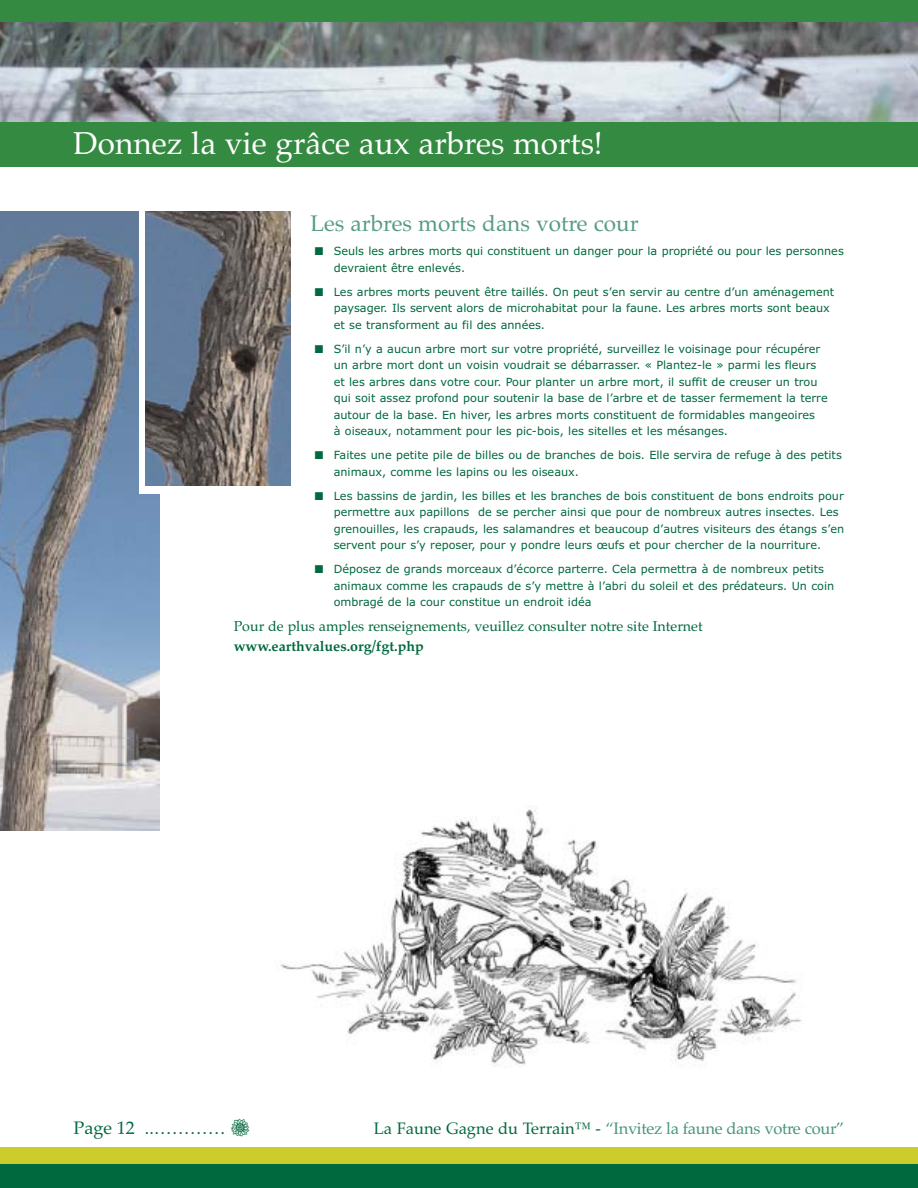
<style>
.page{position:relative;width:918px;height:1188px;background:#fff}
.page>*{position:absolute;margin:0;border:0;box-sizing:border-box;transform-origin:0 0}
.t1{font:31.5px "Palatino";color:#fff}
.t2{font:22.5px "Palatino";color:#569c81}
.t3{font:18px "Palatino";color:#00693e}
.t4{font:16.5px "Palatino";letter-spacing:-.02em;color:#489578}
.t5{font:14.25px "Palatino";color:#00693e}
.t6{font:700 14.25px "Palatino";color:#00693e}
.t7{font:11.25px/16.5px "Verdana";color:#00693e}
.s1{font-family:"Mini Pics Lil Flowers"}
.s2{color:#00693e}
</style>
<div class="page">
<div style="left:0;top:1148px;width:918px;height:25px;background:#cccc2d"></div>
<div style="left:0;top:1164px;width:918px;height:24px;background:#00693e"></div>
<div style="left:0;top:0;width:918px;height:26px;background:#358a42"></div>
<img style="left:0;top:22px;width:918px;height:100px">
<div style="left:0;top:122px;width:918px;height:45px;background:#358a42"></div>
<img style="left:280px;top:806px;width:522px;height:261px">
<img style="left:0;top:212px;width:159px;height:618px">
<div style="left:139px;top:212px;width:170px;height:282px;background:#fff"></div>
<img style="left:145px;top:212px;width:145px;height:274px">
<h1 class="t1" style="left:74px;top:131px;width:531px">Donnez la vie grâce aux arbres morts!</h1>
<h2 class="t2" style="left:310px;top:215px;width:330px">Les arbres morts dans votre cour</h2>
<p class="t7" style="left:334px;top:244px;width:512px;text-indent:-19px">■ Seuls les arbres morts qui constituent un danger pour la propriété ou pour les personnes devraient être enlevés.</p>
<p class="t7" style="left:334px;top:284px;width:502px;text-indent:-19px">■ Les arbres morts peuvent être taillés. On peut s’en servir au centre d’un aménagement paysager. Ils servent alors de microhabitat pour la faune. Les arbres morts sont beaux et se transforment au fil des années.</p>
<p class="t7" style="left:334px;top:341px;width:496px;text-indent:-19px">■ S’il n’y a aucun arbre mort sur votre propriété, surveillez le voisinage pour récupérer un arbre mort dont un voisin voudrait se débarrasser. « Plantez-le » parmi les fleurs et les arbres dans votre cour. Pour planter un arbre mort, il suffit de creuser un trou qui soit assez profond pour soutenir la base de l’arbre et de tasser fermement la terre autour de la base. En hiver, les arbres morts constituent de formidables mangeoires<br>à oiseaux, notamment pour les pic-bois, les sitelles et les mésanges.</p>
<p class="t7" style="left:334px;top:448px;width:510px;text-indent:-19px">■ Faites une petite pile de billes ou de branches de bois. Elle servira de refuge à des petits animaux, comme les lapins ou les oiseaux.</p>
<p class="t7" style="left:334px;top:489px;width:512px;text-indent:-19px">■ Les bassins de jardin, les billes et les branches de bois constituent de bons endroits pour permettre aux papillons de se percher ainsi que pour de nombreux autres insectes. Les grenouilles, les crapauds, les salamandres et beaucoup d’autres visiteurs des étangs s’en servent pour s’y reposer, pour y pondre leurs œufs et pour chercher de la nourriture.</p>
<p class="t7" style="left:334px;top:562px;width:502px;text-indent:-19px">■ Déposez de grands morceaux d’écorce parterre. Cela permettra à de nombreux petits animaux comme les crapauds de s’y mettre à l’abri du soleil et des prédateurs. Un coin ombragé de la cour constitue un endroit idéa</p>
<p class="t5" style="left:234px;top:621px;width:471px">Pour de plus amples renseignements, veuillez consulter notre site Internet</p>
<p class="t6" style="left:234px;top:640px;width:192px">www.earthvalues.org/fgt.php</p>
<h3 class="t3" style="left:74px;top:1121px;width:178px">Page 12 ..………… <span class="s1">l</span></h3>
<h3 class="t4" style="left:374px;top:1122px;width:472px"><span class="s2">La Faune Gagne du Terrain™ -</span> “Invitez la faune dans votre cour”</h3>
</div>
